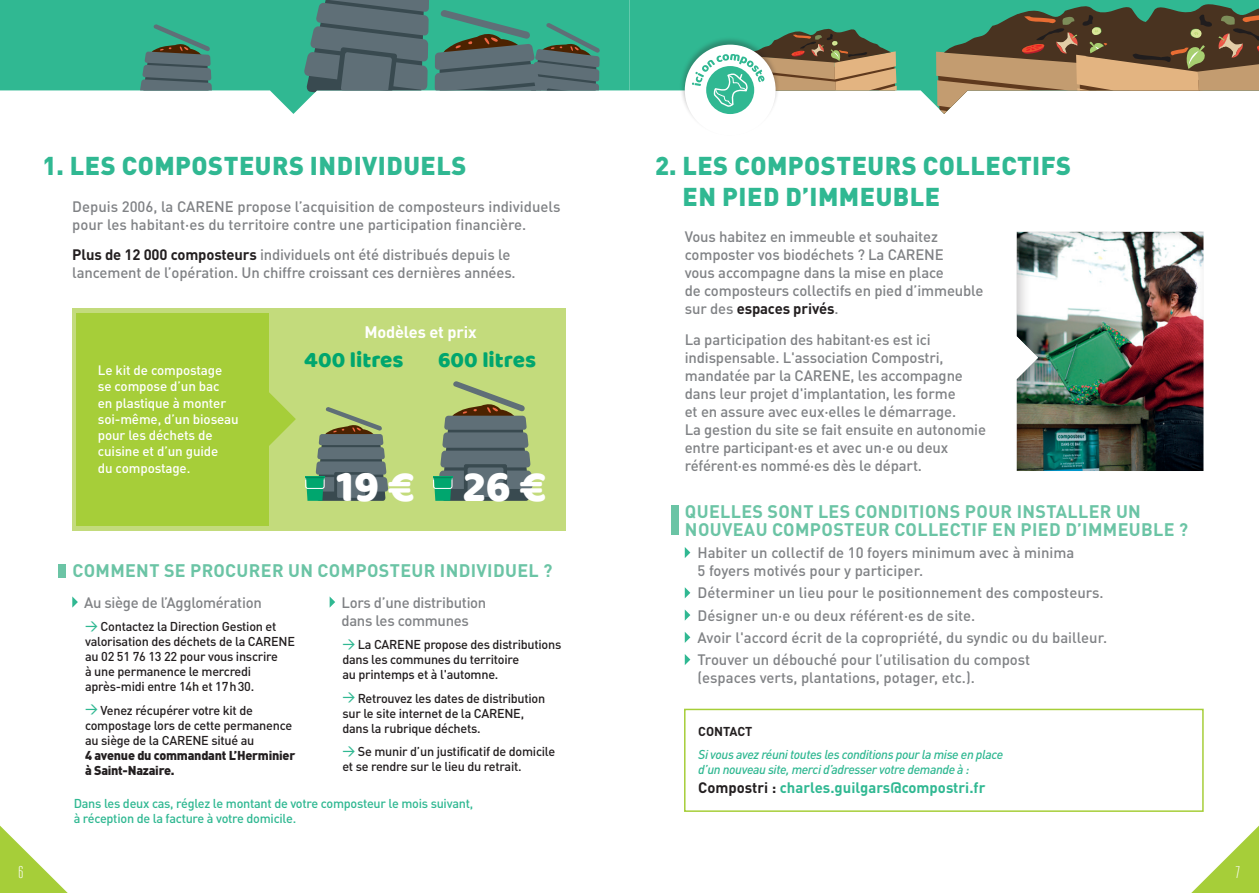
<style>
.page{position:relative;width:1259px;height:893px;background:#fff}
.page>*{position:absolute;margin:0;border:0;box-sizing:border-box;transform-origin:0 0}
.t1{font:45px "Baloo Tamma";color:#fff}
._2_LISTE_TITRE{font:900 25.5px/30.6px "DIN Pro";letter-spacing:.02em;color:#30b892}
.t2{font:22.5px "Baloo Tamma";color:#00a66e}
._3_PARTIE_TITRE{font:700 18px/18px "DIN Pro";letter-spacing:.02em;color:#6bc4a5}
.FOLIO{font:17.55px "Tulpen One";color:#fff;scale:1.07 1}
._4_bullet_point{font:700 16.5px "DIN Pro";letter-spacing:-.01em;color:#fff}
._4_bullet_point-2{font:500 15px/18px "DIN Pro";letter-spacing:-.01em;color:#808285}
._3_PARTIE_TITRE-2{font:500 15px/18px "DIN Pro";color:#808285}
._3_PARTIE_TITRE-3{font:500 15px/18px "DIN Pro";letter-spacing:-.02em;color:#808285}
._5_bullet_PLUS{font:700 15px "DIN Pro";color:#30b892}
._4_bullet_point-3{font:500 13.5px/16.2px "DIN Pro";letter-spacing:-.01em;color:#fff}
._5_bullet_PLUS-2{font:500 12.75px/15px "DIN Pro";letter-spacing:-.02em;color:#231f20}
._5_bullet_PLUS-3{font:500 12.75px/15px "DIN Pro";letter-spacing:-.02em;color:#30b892}
._3_PARTIE_TITRE-4{font:italic 500 12.75px/15.3px "DIN Pro";letter-spacing:-.03em;color:#30b892}
._5_bullet_PLUS-4{font:700 12.75px "DIN Pro";letter-spacing:-.01em;color:#231f20}
.s1{font-weight:700;color:#231f20}
.s2{color:#30b892}
.s3{font-weight:900}
.s4{color:#231f20}
</style>
<div class="page">
<svg style="left:629px;top:0;width:630px;height:106px;background:#40bd9a"></svg>
<svg style="left:936px;top:3px;width:323px;height:111px"></svg>
<svg style="left:0;top:0;width:629px;height:114px;fill:#30b892"></svg>
<svg style="left:304px;top:0;width:296px;height:114px"></svg>
<svg style="left:137px;top:24px;width:76px;height:90px"></svg>
<div style="left:72px;top:308px;width:494px;height:223px;background:#c3db7c"></div>
<svg style="left:685px;top:547px;width:5px;height:11px"></svg>
<svg style="left:685px;top:587px;width:5px;height:11px"></svg>
<svg style="left:685px;top:610px;width:5px;height:11px"></svg>
<svg style="left:685px;top:632px;width:5px;height:11px"></svg>
<svg style="left:685px;top:654px;width:5px;height:11px"></svg>
<div style="left:671px;top:505px;width:7px;height:30px;background:#6bc4a5"></div>
<svg style="left:72px;top:596px;width:6px;height:12px"></svg>
<svg style="left:330px;top:597px;width:5px;height:10px"></svg>
<div style="left:58px;top:564px;width:8px;height:13px;background:#6bc4a5"></div>
<svg style="left:269px;top:392px;width:27px;height:54px"></svg>
<div style="left:77px;top:313px;width:192px;height:212px;background:#a6ce39"></div>
<div style="left:1016px;top:230px;width:189px;height:243px;background:#231f20;opacity:.25"></div>
<div style="left:684px;top:709px;width:519px;height:103px;border:2px solid #a6ce39"></div>
<div style="left:679px;top:36px;width:100px;height:100px;background:#231f20;opacity:.3"></div>
<div style="left:685px;top:45px;width:90px;height:90px;background:#fff;border-radius:50%"></div>
<div style="left:706px;top:66px;width:48px;height:48px;background:#30b892;border-radius:50%"></div>
<svg style="left:692px;top:27px;width:204px;height:80px"></svg>
<svg style="left:1191px;top:826px;width:68px;height:67px"></svg>
<svg style="left:0;top:826px;width:68px;height:67px"></svg>
<svg style="left:305px;top:407px;width:83px;height:94px"></svg>
<svg style="left:433px;top:381px;width:100px;height:120px"></svg>
<p class="_2_LISTE_TITRE" style="left:43px;top:148px;width:425px">1. LES COMPOSTEURS INDIVIDUELS</p>
<p class="_4_bullet_point-2" style="left:72px;top:196px;width:490px">Depuis 2006, la CARENE propose l’acquisition de composteurs individuels pour les habitant·es du territoire contre une participation financière.</p>
<p class="_4_bullet_point-2" style="left:72px;top:244px;width:445px"><span class="s1">Plus de 12 000 composteurs</span> individuels ont été distribués depuis le lancement de l’opération. Un chiffre croissant ces dernières années.</p>
<p class="_4_bullet_point-3" style="left:98px;top:361px;width:142px">Le kit de compostage se compose d’un bac<br>en plastique à monter soi-même, d’un bioseau pour les déchets de cuisine et d’un guide<br>du compostage.</p>
<p class="_4_bullet_point" style="left:364px;top:318px;width:114px">Modèles et prix</p>
<p class="t2" style="left:304px;top:346px;width:101px">400 litres</p>
<p class="t2" style="left:438px;top:346px;width:99px">600 litres</p>
<p class="t1" style="left:336px;top:459px;width:80px">19 €</p>
<p class="t1" style="left:462px;top:459px;width:86px">26 €</p>
<p class="_3_PARTIE_TITRE" style="left:72px;top:559px;width:481px">COMMENT SE PROCURER UN COMPOSTEUR INDIVIDUEL ?</p>
<p class="_3_PARTIE_TITRE-3" style="left:84px;top:592px;width:179px">Au siège de l’Agglomération</p>
<p class="_5_bullet_PLUS-2" style="left:85px;top:618px;width:211px"><span class="s2">→</span> Contactez la Direction Gestion et valorisation des déchets de la CARENE au 02 51 76 13 22 pour vous inscrire<br>à une permanence le mercredi après-midi entre 14h et 17h30.</p>
<p class="_5_bullet_PLUS-2" style="left:85px;top:701px;width:212px"><span class="s2">→</span> Venez récupérer votre kit de compostage lors de cette permanence au siège de la CARENE situé au<br><span class="s3">4 avenue du commandant L’Herminier à Saint-Nazaire.</span></p>
<p class="_3_PARTIE_TITRE-3" style="left:341px;top:592px;width:146px">Lors d’une distribution dans les communes</p>
<p class="_5_bullet_PLUS-2" style="left:342px;top:636px;width:220px"><span class="s2">→</span> La CARENE propose des distributions dans les communes du territoire<br>au printemps et à l'automne.</p>
<p class="_5_bullet_PLUS-2" style="left:342px;top:689px;width:204px"><span class="s2">→</span> Retrouvez les dates de distribution sur le site internet de la CARENE, dans la rubrique déchets.</p>
<p class="_5_bullet_PLUS-2" style="left:342px;top:743px;width:214px"><span class="s2">→</span> Se munir d’un justificatif de domicile et se rendre sur le lieu du retrait.</p>
<p class="_5_bullet_PLUS-3" style="left:74px;top:795px;width:401px">Dans les deux cas, réglez le montant de votre composteur le mois suivant, à réception de la facture à votre domicile.</p>
<p class="_2_LISTE_TITRE" style="left:682px;top:148px;width:390px;text-indent:-28px">2. LES COMPOSTEURS COLLECTIFS<br>EN PIED D’IMMEUBLE</p>
<p class="_4_bullet_point-2" style="left:685px;top:226px;width:300px">Vous habitez en immeuble et souhaitez composter vos biodéchets ? La CARENE<br>vous accompagne dans la mise en place<br>de composteurs collectifs en pied d’immeuble sur des <span class="s1">espaces privés</span>.</p>
<p class="_4_bullet_point-2" style="left:685px;top:329px;width:303px">La participation des habitant·es est ici indispensable. L'association Compostri, mandatée par la CARENE, les accompagne dans leur projet d'implantation, les forme<br>et en assure avec eux·elles le démarrage.<br>La gestion du site se fait ensuite en autonomie entre participant·es et avec un·e ou deux référent·es nommé·es dès le départ.</p>
<p class="_3_PARTIE_TITRE" style="left:685px;top:500px;width:505px">QUELLES SONT LES CONDITIONS POUR INSTALLER UN<br>NOUVEAU COMPOSTEUR COLLECTIF EN PIED D’IMMEUBLE ?</p>
<p class="_3_PARTIE_TITRE-2" style="left:697px;top:542px;width:378px">Habiter un collectif de 10 foyers minimum avec à minima<br>5 foyers motivés pour y participer.</p>
<p class="_3_PARTIE_TITRE-2" style="left:697px;top:582px;width:408px">Déterminer un lieu pour le positionnement des composteurs.</p>
<p class="_3_PARTIE_TITRE-2" style="left:697px;top:605px;width:279px">Désigner un·e ou deux référent·es de site.</p>
<p class="_3_PARTIE_TITRE-2" style="left:697px;top:627px;width:411px">Avoir l'accord écrit de la copropriété, du syndic ou du bailleur.</p>
<p class="_3_PARTIE_TITRE-2" style="left:697px;top:649px;width:334px">Trouver un débouché pour l’utilisation du compost (espaces verts, plantations, potager, etc.).</p>
<p class="_5_bullet_PLUS-4" style="left:698px;top:721px;width:55px">CONTACT</p>
<p class="_3_PARTIE_TITRE-4" style="left:698px;top:745px;width:307px">Si vous avez réuni toutes les conditions pour la mise en place d’un nouveau site, merci d’adresser votre demande à :</p>
<p class="_5_bullet_PLUS" style="left:698px;top:775px;width:289px"><span class="s4">Compostri :</span> charles.guilgars@compostri.fr</p>
<p class="FOLIO" style="left:19px;top:862px;width:6px">6</p>
<p class="FOLIO" style="left:1236px;top:862px;width:5px">7</p>
</div>
